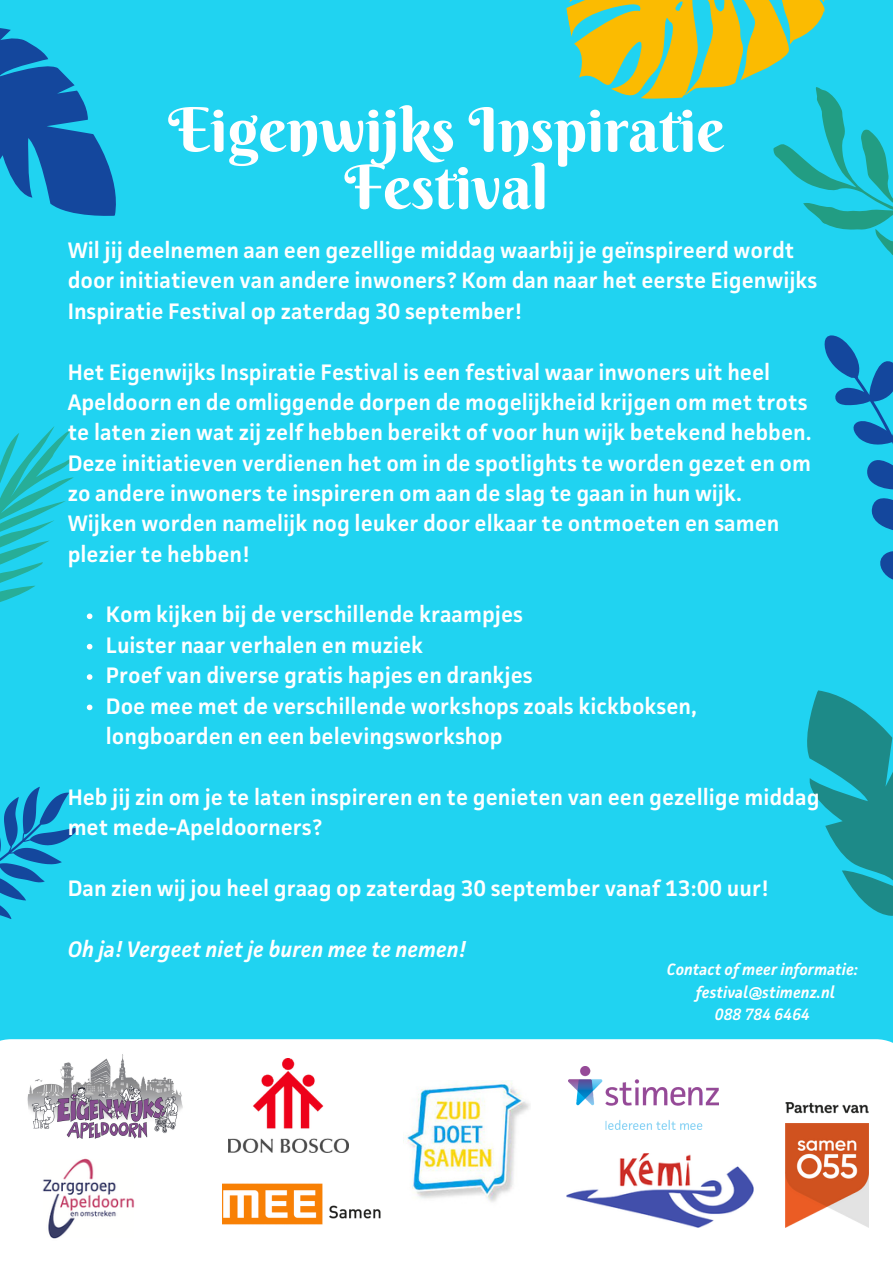
<style>
.page{position:relative;width:893px;height:1264px;background:#fff}
.page>*{position:absolute;margin:0;border:0;box-sizing:border-box;transform-origin:0 0}
.t1{font:61.05px/57.3px "Berkshire Swash";color:#fff;text-align:center}
.t2{font:600 22.5px/30.3px "Facit";color:#fff}
.t3{font:italic 600 22.5px "Facit";color:#fff}
.t4{font:italic 600 16.5px "Facit";color:#fff}
</style>
<div class="page">
<div style="left:0;top:0;width:892px;height:1262px;background:#20d3f1"></div>
<svg style="left:0;top:786px;width:79px;height:133px"></svg>
<svg style="left:807px;top:690px;width:85px;height:226px;fill:#1d8a88"></svg>
<svg style="left:566px;top:0;width:326px;height:579px"></svg>
<svg style="left:0;top:28px;width:116px;height:188px"></svg>
<div style="left:0;top:1039px;width:892px;height:223px;background:#fff"></div>
<img style="left:568px;top:1066px;width:150px;height:63px">
<img style="left:403px;top:1080px;width:127px;height:127px">
<img style="left:222px;top:1161px;width:161px;height:84px">
<img style="left:566px;top:1152px;width:187px;height:75px">
<img style="left:228px;top:1058px;width:121px;height:94px">
<img style="left:17px;top:1126px;width:144px;height:136px">
<img style="left:24px;top:1046px;width:166px;height:100px">
<img style="left:785px;top:1102px;width:83px;height:125px">
<svg style="left:0;top:426px;width:92px;height:254px"></svg>
<svg style="left:87px;top:704px;width:5px;height:6px"></svg>
<p class="t1" style="left:168px;top:101px;width:557px">Eigenwijks Inspiratie<br>Festival</p>
<p class="t2" style="left:68px;top:237px;width:751px">Wil jij deelnemen aan een gezellige middag waarbij je geïnspireerd wordt door initiatieven van andere inwoners? Kom dan naar het eerste Eigenwijks<br>Inspiratie Festival op zaterdag 30 september!</p>
<p class="t2" style="left:68px;top:358px;width:745px">Het Eigenwijks Inspiratie Festival is een festival waar inwoners uit heel Apeldoorn en de omliggende dorpen de mogelijkheid krijgen om met trots te laten zien wat zij zelf hebben bereikt of voor hun wijk betekend hebben.<br>Deze initiatieven verdienen het om in de spotlights te worden gezet en om zo andere inwoners te inspireren om aan de slag te gaan in hun wijk.</p>
<p class="t2" style="left:68px;top:510px;width:713px">Wijken worden namelijk nog leuker door elkaar te ontmoeten en samen plezier te hebben!</p>
<p class="t2" style="left:106px;top:601px;width:418px">Kom kijken bij de verschillende kraampjes</p>
<p class="t2" style="left:106px;top:632px;width:319px">Luister naar verhalen en muziek</p>
<p class="t2" style="left:106px;top:662px;width:428px">Proef van diverse gratis hapjes en drankjes</p>
<p class="t2" style="left:106px;top:692px;width:592px">Doe mee met de verschillende workshops zoals kickboksen, longboarden en een belevingsworkshop</p>
<p class="t2" style="left:68px;top:783px;width:753px">Heb jij zin om je te laten inspireren en te genieten van een gezellige middag met mede-Apeldoorners?</p>
<p class="t2" style="left:68px;top:874px;width:702px">Dan zien wij jou heel graag op zaterdag 30 september vanaf 13:00 uur!</p>
<p class="t3" style="left:68px;top:939px;width:400px">Oh ja! Vergeet niet je buren mee te nemen!</p>
<p class="t4" style="left:666px;top:962px;width:193px">Contact of meer informatie:</p>
<p class="t4" style="left:696px;top:985px;width:141px">festival@stimenz.nl</p>
<p class="t4" style="left:714px;top:1007px;width:97px">088 784 6464</p>
</div>
